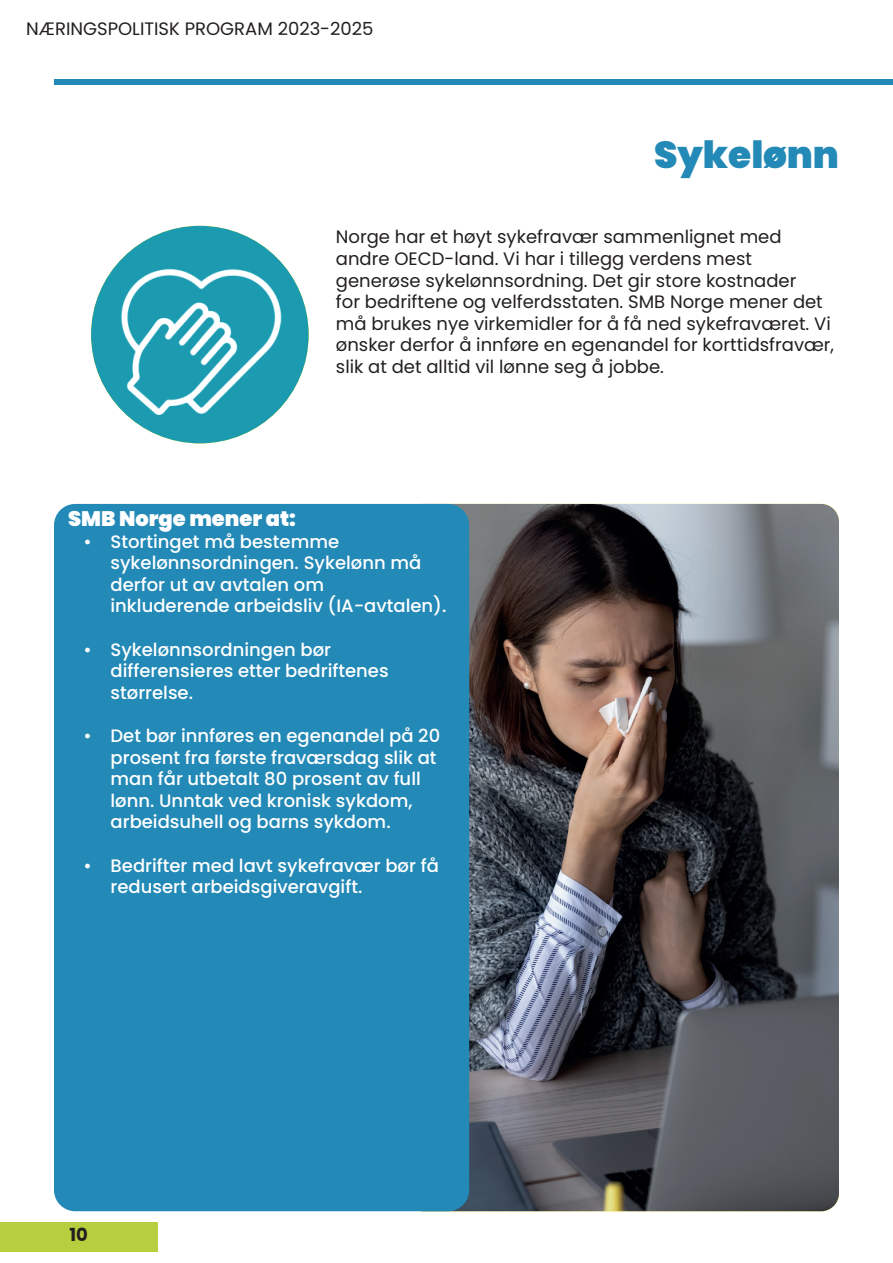
<style>
.page{position:relative;width:893px;height:1263px;background:#fff}
.page>*{position:absolute;margin:0;border:0;box-sizing:border-box;transform-origin:0 0}
.t1{font:900 37.5px "Poppins";color:#2389b6}
.t2{font:900 21px "Poppins";color:#fff}
.t3{font:500 18px/21.6px "Poppins";color:#fff}
.t4{font:18px/21.6px "Poppins";color:#231f20}
.t5{font:700 18px "Poppins";color:#231f20}
</style>
<div class="page">
<div style="left:0;top:1222px;width:157px;height:29px;background:#b7cf3e"></div>
<img style="left:452px;top:504px;width:387px;height:707px">
<div style="left:54px;top:79px;width:839px;height:6px;background:#2389b6"></div>
<div style="left:54px;top:504px;width:415px;height:707px;background:#2389b6;border-radius:21px"></div>
<img style="left:91px;top:226px;width:218px;height:217px;border-radius:109px">
<p class="t4" style="left:26px;top:18px;width:349px">NÆRINGSPOLITISK PROGRAM 2023-2025</p>
<h1 class="t1" style="left:654px;top:133px;width:186px">Sykelønn</h1>
<p class="t4" style="left:336px;top:226px;width:500px">Norge har et høyt sykefravær sammenlignet med andre OECD-land. Vi har i tillegg verdens mest generøse sykelønnsordning. Det gir store kostnader<br>for bedriftene og velferdsstaten. SMB Norge mener det må brukes nye virkemidler for å få ned sykefraværet. Vi ønsker derfor å innføre en egenandel for korttidsfravær, slik at det alltid vil lønne seg å jobbe.</p>
<p class="t2" style="left:68px;top:506px;width:229px">SMB Norge mener at:</p>
<p class="t3" style="left:111px;top:530px;width:337px;text-indent:-27px">• Stortinget må bestemme sykelønnsordningen. Sykelønn må derfor ut av avtalen om inkluderende arbeidsliv (IA-avtalen).</p>
<p class="t3" style="left:111px;top:638px;width:280px;text-indent:-27px">• Sykelønnsordningen bør differensieres etter bedriftenes størrelse.</p>
<p class="t3" style="left:111px;top:725px;width:331px;text-indent:-27px">• Det bør innføres en egenandel på 20 prosent fra første fraværsdag slik at man får utbetalt 80 prosent av full lønn. Unntak ved kronisk sykdom, arbeidsuhell og barns sykdom.</p>
<p class="t3" style="left:111px;top:854px;width:330px;text-indent:-27px">• Bedrifter med lavt sykefravær bør få redusert arbeidsgiveravgift.</p>
<p class="t5" style="left:69px;top:1224px;width:20px">10</p>
</div>
